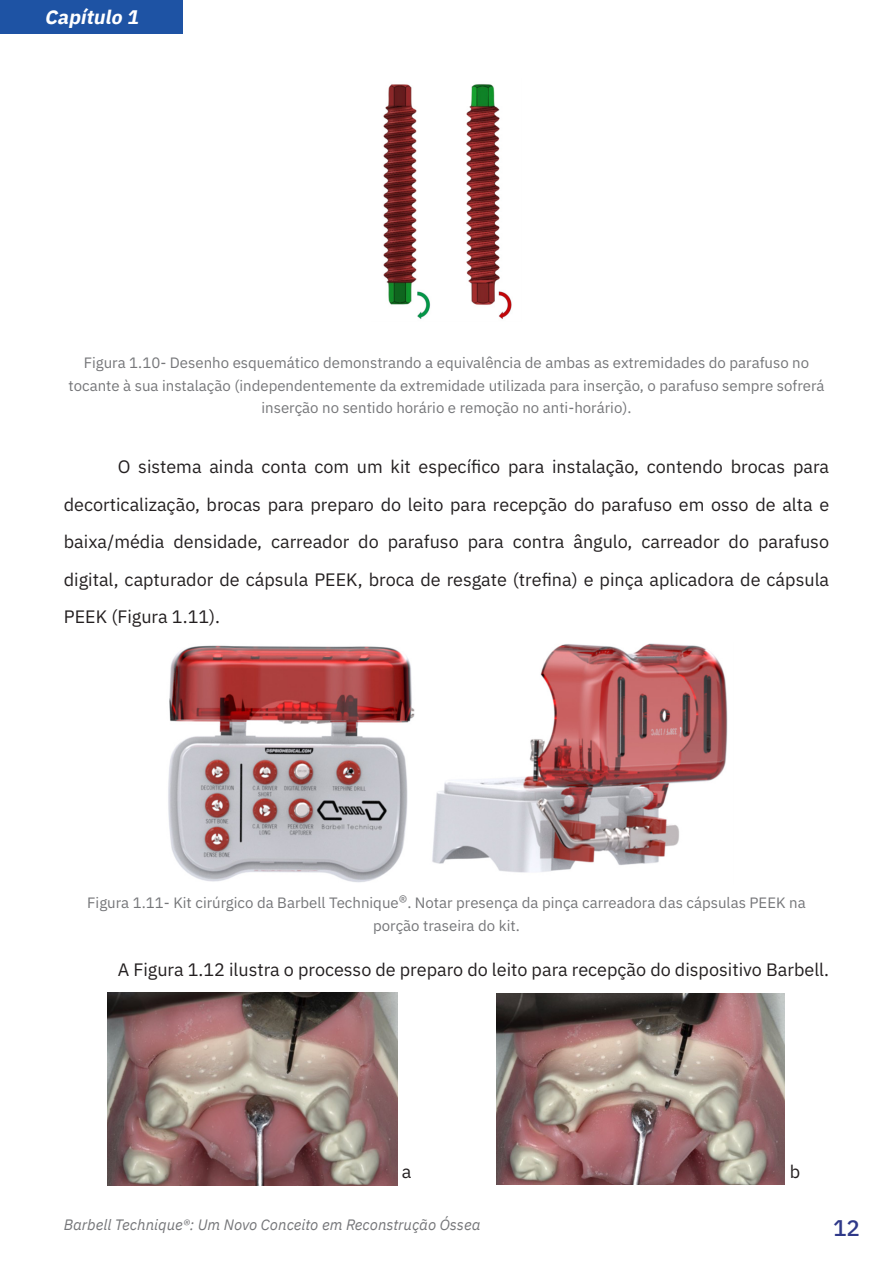
<style>
.page{position:relative;width:893px;height:1263px;background:#fff}
.page>*{position:absolute;margin:0;border:0;box-sizing:border-box;transform-origin:0 0}
.t1{font:500 22.5px "IBM Plex Sans";color:#2f3989}
.t2{font:italic 700 19.5px "IBM Plex Sans";color:#fff}
.t3{font:18px/37.5px "IBM Plex Sans";color:#231f20;text-align:justify}
.t4{font:15px/22.5px "IBM Plex Sans";color:#757679;text-align:center}
.t5{font:italic 15px "IBM Plex Sans";color:#757679}
.s1{font-size:18px}
</style>
<div class="page">
<div style="left:0;top:0;width:183px;height:34px;background:#1e53a4"></div>
<img style="left:383px;top:84px;width:129px;height:235px">
<img style="left:168px;top:643px;width:560px;height:240px">
<img style="left:107px;top:993px;width:290px;height:192px">
<img style="left:497px;top:993px;width:287px;height:192px">
<p class="t2" style="left:45px;top:1px;width:100px">Capítulo 1</p>
<p class="t4" style="left:69px;top:350px;width:757px">Figura 1.10- Desenho esquemático demonstrando a equivalência de ambas as extremidades do parafuso no tocante à sua instalação (independentemente da extremidade utilizada para inserção, o parafuso sempre sofrerá inserção no sentido horário e remoção no anti-horário).</p>
<p class="t3" style="left:64px;top:446px;width:767px;text-indent:54px">O sistema ainda conta com um kit específico para instalação, contendo brocas para decorticalização, brocas para preparo do leito para recepção do parafuso em osso de alta e baixa/média densidade, carreador do parafuso para contra ângulo, carreador do parafuso digital, capturador de cápsula PEEK, broca de resgate (trefina) e pinça aplicadora de cápsula PEEK (Figura 1.11).</p>
<p class="t4" style="left:87px;top:890px;width:720px">Figura 1.11- Kit cirúrgico da Barbell Technique<span class="s1">®</span>. Notar presença da pinça carreadora das cápsulas PEEK na porção traseira do kit.</p>
<p class="t3" style="left:118px;top:949px;width:713px">A Figura 1.12 ilustra o processo de preparo do leito para recepção do dispositivo Barbell.</p>
<p class="t3" style="left:402px;top:1151px;width:11px">a</p>
<p class="t3" style="left:790px;top:1151px;width:12px">b</p>
<p class="t5" style="left:64px;top:1213px;width:418px">Barbell Technique®: Um Novo Conceito em Reconstrução Óssea</p>
<p class="t1" style="left:833px;top:1210px;width:28px">12</p>
</div>
